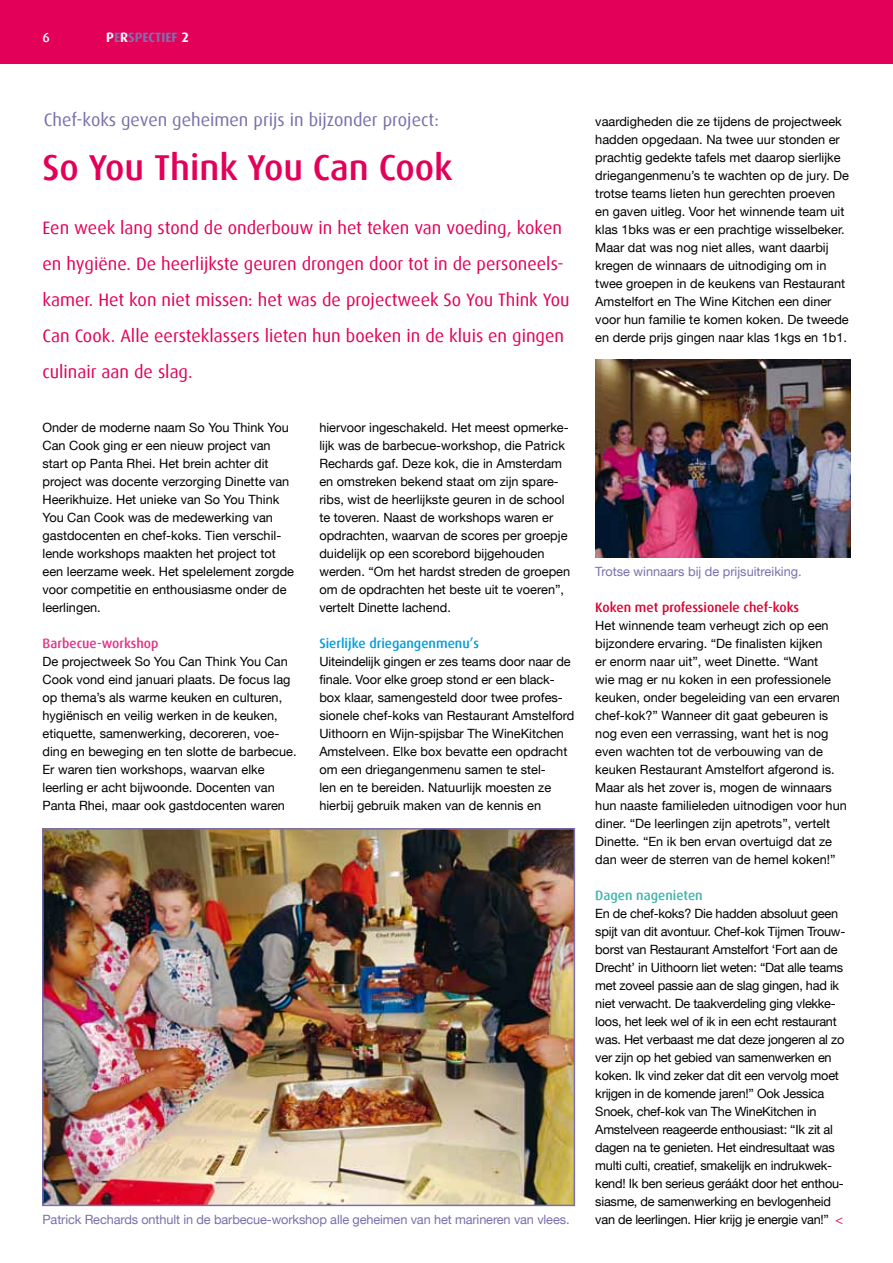
<style>
.page{position:relative;width:893px;height:1263px;background:#fff}
.page>*{position:absolute;margin:0;border:0;box-sizing:border-box;transform-origin:0 0}
.t1{font:500 36px "Dax";color:#e30059}
.t2{font:18px/36px "Dax";color:#e30059}
.t3{font:18px "Dax";color:#7a6fac}
.t4{font:500 13.5px "Dax";color:#dc002f}
.t5{font:500 13.5px "Dax";color:#009ddb}
.t6{font:500 13.5px "Dax";color:#e13288}
.t7{font:500 13.5px "Dax";color:#3eb5ac}
.t8{font:700 13.5px "Dax";color:#7c70ad}
.t9{font:500 13.5px "Dax";color:#fff}
.t10{font:12.75px/18px "Helvetica Neue LT";color:#000}
.t11{font:12.75px/18px "Helvetica Neue LT";letter-spacing:-.02em;color:#000}
.t12{font:12.75px "Helvetica Neue LT";letter-spacing:-.01em;color:#7a6fac}
.s1{color:#fff}
.s2{color:#e30059}
</style>
<div class="page">
<img style="left:45px;top:831px;width:527px;height:372px">
<div style="left:42px;top:828px;width:533px;height:378px;border:2px solid #7a6fac"></div>
<div style="left:0;top:0;width:893px;height:64px;background:#e30059"></div>
<img style="left:595px;top:359px;width:255px;height:198px">
<p class="t9" style="left:43px;top:30px;width:9px">6</p>
<p class="t8" style="left:106px;top:30px;width:84px"><span class="s1">P</span>E<span class="s1">R</span>SPECTIEF <span class="s1">2</span></p>
<h2 class="t3" style="left:44px;top:110px;width:397px">Chef-koks geven geheimen prijs in bijzonder project:</h2>
<h1 class="t1" style="left:43px;top:147px;width:412px">So You Think You Can Cook</h1>
<p class="t2" style="left:43px;top:210px;width:529px">Een week lang stond de onderbouw in het teken van voeding, koken en hygiëne. De heerlijkste geuren drongen door tot in de personeels&shy;kamer. Het kon niet missen: het was de projectweek So You Think You Can Cook. Alle eersteklassers lieten hun boeken in de kluis en gingen culinair aan de slag.</p>
<p class="t10" style="left:43px;top:418px;width:253px">Onder de moderne naam So You Think You Can Cook ging er een nieuw project van start op Panta Rhei. Het brein achter dit project was docente verzorging Dinette van Heerikhuize. Het unieke van So You Think You Can Cook was de medewerking van gastdocenten en chef-koks. Tien verschil&shy;lende workshops maakten het project tot een leerzame week. Het spelelement zorgde voor competitie en enthousiasme onder de leerlingen.</p>
<p class="t6" style="left:43px;top:636px;width:118px">Barbecue-workshop</p>
<p class="t10" style="left:43px;top:652px;width:256px">De projectweek So You Can Think You Can Cook vond eind januari plaats. De focus lag op thema’s als warme keuken en culturen, hygiënisch en veilig werken in de keuken, etiquette, samenwerking, decoreren, voe&shy;ding en beweging en ten slotte de barbecue.<br>Er waren tien workshops, waarvan elke leerling er acht bijwoonde. Docenten van Panta Rhei, maar ook gastdocenten waren</p>
<p class="t10" style="left:319px;top:418px;width:252px">hiervoor ingeschakeld. Het meest opmerke&shy;lijk was de barbecue-workshop, die Patrick Rechards gaf. Deze kok, die in Amsterdam en omstreken bekend staat om zijn spare&shy;ribs, wist de heerlijkste geuren in de school te toveren. Naast de workshops waren er opdrachten, waarvan de scores per groepje duidelijk op een scorebord bijgehouden werden. “Om het hardst streden de groepen om de opdrachten het beste uit te voeren”, vertelt Dinette lachend.</p>
<p class="t5" style="left:319px;top:636px;width:161px">Sierlijke driegangenmenu’s</p>
<p class="t10" style="left:319px;top:652px;width:257px">Uiteindelijk gingen er zes teams door naar de finale. Voor elke groep stond er een black&shy;box klaar, samengesteld door twee profes&shy;sionele chef-koks van Restaurant Amstelford Uithoorn en Wijn-spijsbar The WineKitchen Amstelveen. Elke box bevatte een opdracht om een driegangenmenu samen te stel-<br>len en te bereiden. Natuurlijk moesten ze hierbij gebruik maken van de kennis en</p>
<p class="t12" style="left:43px;top:1212px;width:528px">Patrick Rechards onthult in de barbecue-workshop alle geheimen van het marineren van vlees.</p>
<p class="t10" style="left:595px;top:112px;width:255px">vaardigheden die ze tijdens de projectweek hadden opgedaan. Na twee uur stonden er prachtig gedekte tafels met daarop sierlijke driegangenmenu’s te wachten op de jury. De trotse teams lieten hun gerechten proeven en gaven uitleg. Voor het winnende team uit klas 1bks was er een prachtige wisselbeker.<br>Maar dat was nog niet alles, want daarbij kregen de winnaars de uitnodiging om in twee groepen in de keukens van Restaurant Amstelfort en The Wine Kitchen een diner voor hun familie te komen koken. De tweede en derde prijs gingen naar klas 1kgs en 1b1.</p>
<p class="t12" style="left:595px;top:564px;width:208px">Trotse winnaars bij de prijsuitreiking.</p>
<p class="t4" style="left:595px;top:600px;width:205px">Koken met professionele chef-koks</p>
<p class="t10" style="left:595px;top:616px;width:253px">Het winnende team verheugt zich op een bijzondere ervaring. “De finalisten kijken<br>er enorm naar uit”, weet Dinette. “Want<br>wie mag er nu koken in een professionele keuken, onder begeleiding van een ervaren chef-kok?” Wanneer dit gaat gebeuren is nog even een verrassing, want het is nog even wachten tot de verbouwing van de keuken Restaurant Amstelfort afgerond is.<br>Maar als het zover is, mogen de winnaars hun naaste familieleden uitnodigen voor hun diner. “De leerlingen zijn apetrots”, vertelt Dinette. “En ik ben ervan overtuigd dat ze dan weer de sterren van de hemel koken!”</p>
<p class="t7" style="left:595px;top:888px;width:109px">Dagen nagenieten</p>
<p class="t11" style="left:595px;top:904px;width:251px">En de chef-koks? Die hadden absoluut geen spijt van dit avontuur. Chef-kok Tijmen Trouw&shy;borst van Restaurant Amstelfort ‘Fort aan de Drecht’ in Uithoorn liet weten: “Dat alle teams met zoveel passie aan de slag gingen, had ik niet verwacht. De taakverdeling ging vlekke&shy;loos, het leek wel of ik in een echt restaurant was. Het verbaast me dat deze jongeren al zo ver zijn op het gebied van samenwerken en koken. Ik vind zeker dat dit een vervolg moet krijgen in de komende jaren!” Ook Jessica Snoek, chef-kok van The WineKitchen in Amstelveen reageerde enthousiast: “Ik zit al dagen na te genieten. Het eindresultaat was multi culti, creatief, smakelijk en indrukwek&shy;kend! Ik ben serieus geráákt door het enthou&shy;siasme, de samenwerking en bevlogenheid van de leerlingen. Hier krijg je energie van!” <span class="s2">&lt;</span></p>
</div>
